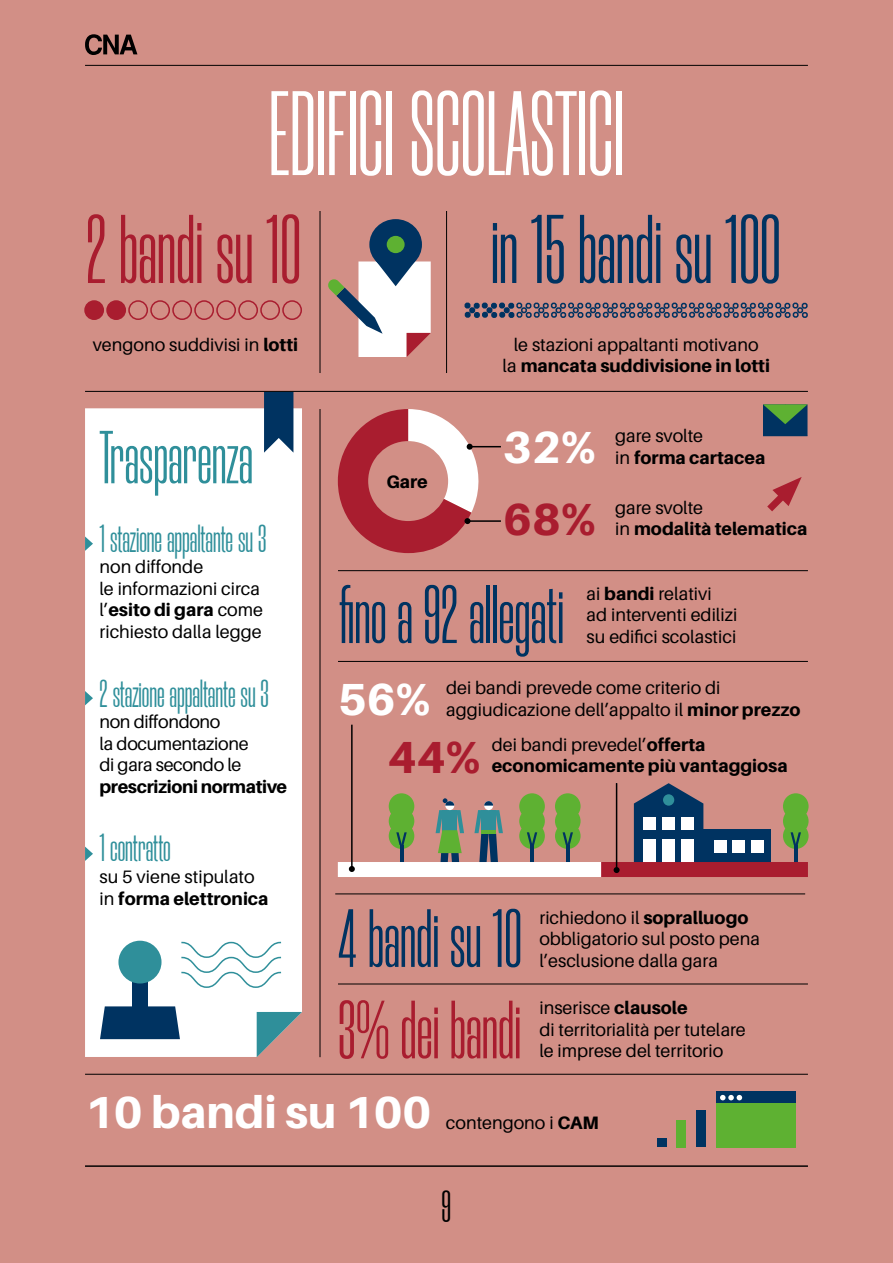
<style>
.page{position:relative;width:893px;height:1263px;background:#d28f86}
.page>*{position:absolute;margin:0;border:0;box-sizing:border-box;transform-origin:0 0}
.t1{font:120px "Morganite";color:#fff}
.t2{font:97.5px "Morganite";color:#003361}
.t3{font:97.5px "Morganite";color:#a91d2f}
.t4{font:82.5px "Morganite";color:#003361}
.t5{font:82.5px "Morganite";color:#a91d2f}
.t6{font:75px "Morganite";color:#2f8f9a}
.t7{font:800 45px "Aileron";color:#fff}
.t8{font:800 45px "Aileron";color:#a91d2f}
.t9{font:45px "Morganite";color:#000}
.t10{font:39px "Morganite";color:#2f8f9a}
.t11{font:18px/21.6px "Aileron";color:#000}
.t12{font:800 18px/21.6px "Aileron";color:#000}
.t13{font:18px/21.6px "Aileron";letter-spacing:-.02em;color:#000}
.t14{font:800 18px "Aileron";letter-spacing:-.02em;color:#000}
.s1{font-weight:800}
.s2{font-weight:400}
</style>
<div class="page">
<svg style="left:85px;top:34px;width:52px;height:21px"></svg>
<hr style="left:85px;top:65px;width:723px;height:1px;background:#000">
<hr style="left:85px;top:1166px;width:723px;height:1px;background:#000">
<hr style="left:85px;top:1074px;width:723px;height:1px;background:#000">
<hr style="left:338px;top:661px;width:470px;height:1px;background:#000">
<hr style="left:338px;top:570px;width:470px;height:1px;background:#000">
<hr style="left:335px;top:893px;width:470px;height:1px;background:#000">
<hr style="left:338px;top:983px;width:470px;height:1px;background:#000">
<div style="left:783px;top:793px;width:26px;height:26px;background:#5eb132;border-radius:50%"></div>
<div style="left:519px;top:793px;width:26px;height:26px;background:#5eb132;border-radius:50%"></div>
<div style="left:389px;top:793px;width:25px;height:26px;background:#5eb132;border-radius:50%"></div>
<div style="left:555px;top:793px;width:26px;height:26px;background:#5eb132;border-radius:50%"></div>
<div style="left:783px;top:808px;width:26px;height:26px;background:#5eb132;border-radius:50%"></div>
<div style="left:519px;top:808px;width:26px;height:26px;background:#5eb132;border-radius:50%"></div>
<div style="left:389px;top:808px;width:25px;height:26px;background:#5eb132;border-radius:50%"></div>
<div style="left:555px;top:808px;width:26px;height:26px;background:#5eb132;border-radius:50%"></div>
<div style="left:783px;top:823px;width:26px;height:26px;background:#5eb132;border-radius:50%"></div>
<div style="left:519px;top:823px;width:26px;height:26px;background:#5eb132;border-radius:50%"></div>
<div style="left:389px;top:823px;width:25px;height:26px;background:#5eb132;border-radius:50%"></div>
<div style="left:555px;top:823px;width:26px;height:26px;background:#5eb132;border-radius:50%"></div>
<hr style="left:794px;top:845px;width:4px;height:18px;background:#003361">
<hr style="left:530px;top:845px;width:4px;height:18px;background:#003361">
<hr style="left:400px;top:845px;width:3px;height:18px;background:#003361">
<hr style="left:566px;top:845px;width:4px;height:18px;background:#003361">
<svg style="left:790px;top:832px;width:11px;height:13px"></svg>
<svg style="left:527px;top:832px;width:10px;height:13px"></svg>
<svg style="left:396px;top:832px;width:11px;height:13px"></svg>
<svg style="left:563px;top:832px;width:10px;height:13px"></svg>
<svg style="left:634px;top:783px;width:69px;height:79px"></svg>
<div style="left:644px;top:839px;width:12px;height:24px;background:#fff"></div>
<div style="left:662px;top:839px;width:13px;height:24px;background:#fff"></div>
<div style="left:681px;top:839px;width:13px;height:24px;background:#fff"></div>
<div style="left:644px;top:816px;width:12px;height:13px;background:#fff"></div>
<div style="left:662px;top:816px;width:13px;height:13px;background:#fff"></div>
<div style="left:681px;top:816px;width:13px;height:13px;background:#fff"></div>
<div style="left:663px;top:794px;width:11px;height:12px;background:#2f8f9a;border-radius:50%"></div>
<div style="left:703px;top:829px;width:68px;height:34px;background:#003361"></div>
<div style="left:714px;top:840px;width:12px;height:13px;background:#fff"></div>
<div style="left:733px;top:840px;width:12px;height:13px;background:#fff"></div>
<div style="left:751px;top:840px;width:13px;height:13px;background:#fff"></div>
<div style="left:85px;top:301px;width:18px;height:18px;background:#a91d2f;border-radius:50%"></div>
<div style="left:84px;top:300px;width:20px;height:20px;border:2px solid #a91d2f;border-radius:50%"></div>
<svg style="left:464px;top:302px;width:344px;height:16px"></svg>
<div style="left:172px;top:300px;width:20px;height:20px;border:2px solid #a91d2f;border-radius:50%"></div>
<div style="left:128px;top:300px;width:20px;height:20px;border:2px solid #a91d2f;border-radius:50%"></div>
<div style="left:216px;top:300px;width:20px;height:20px;border:2px solid #a91d2f;border-radius:50%"></div>
<div style="left:260px;top:300px;width:20px;height:20px;border:2px solid #a91d2f;border-radius:50%"></div>
<div style="left:107px;top:301px;width:18px;height:18px;background:#a91d2f;border-radius:50%"></div>
<div style="left:106px;top:300px;width:20px;height:20px;border:2px solid #a91d2f;border-radius:50%"></div>
<div style="left:194px;top:300px;width:20px;height:20px;border:2px solid #a91d2f;border-radius:50%"></div>
<div style="left:150px;top:300px;width:20px;height:20px;border:2px solid #a91d2f;border-radius:50%"></div>
<div style="left:238px;top:300px;width:20px;height:20px;border:2px solid #a91d2f;border-radius:50%"></div>
<div style="left:282px;top:300px;width:20px;height:20px;border:2px solid #a91d2f;border-radius:50%"></div>
<hr style="left:320px;top:211px;width:1px;height:162px;background:#000">
<hr style="left:320px;top:409px;width:1px;height:648px;background:#000">
<hr style="left:446px;top:211px;width:1px;height:162px;background:#000">
<div style="left:85px;top:408px;width:217px;height:649px;background:#fff"></div>
<svg style="left:257px;top:1012px;width:45px;height:45px"></svg>
<hr style="left:470px;top:446px;width:31px;height:1px;background:#000">
<hr style="left:467px;top:520px;width:34px;height:2px;background:#000">
<svg style="left:338px;top:409px;width:150px;height:144px"></svg>
<div style="left:601px;top:862px;width:207px;height:15px;background:#a91d2f"></div>
<div style="left:338px;top:862px;width:263px;height:15px;background:#fff"></div>
<hr style="left:351px;top:725px;width:2px;height:144px;background:#000">
<svg style="left:349px;top:866px;width:6px;height:6px"></svg>
<hr style="left:616px;top:783px;width:1px;height:87px;background:#000">
<svg style="left:614px;top:867px;width:6px;height:6px"></svg>
<svg style="left:474px;top:801px;width:29px;height:61px"></svg>
<svg style="left:436px;top:798px;width:28px;height:64px"></svg>
<div style="left:369px;top:219px;width:53px;height:51px;background:#003361;border-radius:50%"></div>
<svg style="left:328px;top:236px;width:103px;height:121px"></svg>
<div style="left:387px;top:236px;width:18px;height:17px;background:#5eb132;border-radius:50%"></div>
<div style="left:716px;top:1091px;width:80px;height:12px;background:#003361"></div>
<svg style="left:720px;top:1095px;width:22px;height:5px"></svg>
<div style="left:716px;top:1103px;width:80px;height:44px;background:#5eb132"></div>
<div style="left:132px;top:958px;width:16px;height:54px;background:#003361"></div>
<svg style="left:100px;top:1006px;width:80px;height:33px;background:#11416c"></svg>
<div style="left:118px;top:941px;width:44px;height:42px;background:#2f8f9a;border-radius:50%"></div>
<svg style="left:264px;top:392px;width:29px;height:61px;background:#204d75"></svg>
<hr style="left:85px;top:391px;width:723px;height:1px;background:#000">
<svg style="left:85px;top:536px;width:8px;height:15px"></svg>
<svg style="left:85px;top:691px;width:8px;height:14px"></svg>
<svg style="left:85px;top:846px;width:8px;height:15px"></svg>
<svg style="left:763px;top:404px;width:44px;height:32px"></svg>
<svg style="left:767px;top:477px;width:35px;height:34px"></svg>
<div style="left:696px;top:1111px;width:10px;height:36px;background:#003361"></div>
<div style="left:676px;top:1120px;width:10px;height:27px;background:#5eb132"></div>
<div style="left:657px;top:1138px;width:10px;height:8px;background:#003361"></div>
<svg style="left:181px;top:941px;width:101px;height:48px;background:#e7f2f3"></svg>
<h1 class="t1" style="left:269px;top:73px;width:357px">EDIFICI SCOLASTICI</h1>
<h2 class="t3" style="left:86px;top:200px;width:216px">2 bandi su 10</h2>
<h2 class="t2" style="left:491px;top:200px;width:291px">in 15 bandi su 100</h2>
<p class="t11" style="left:93px;top:334px;width:207px">vengono suddivisi in <span class="s1">lotti</span></p>
<p class="t11" style="left:502px;top:334px;width:269px;text-align:center">le stazioni appaltanti motivano<br>la <span class="s1">mancata suddivisione in lotti</span></p>
<h3 class="t6" style="left:99px;top:420px;width:155px">Trasparenza</h3>
<h3 class="t10" style="left:99px;top:519px;width:168px">1 stazione appaltante su 3</h3>
<p class="t11" style="left:99px;top:556px;width:165px">non diffonde<br>le informazioni circa l’<span class="s1">esito di gara</span> come richiesto dalla legge</p>
<h3 class="t10" style="left:99px;top:673px;width:171px">2 stazione appaltante su 3</h3>
<p class="t13" style="left:99px;top:711px;width:151px">non diffondono<br>la documentazione di gara secondo le</p>
<p class="t14" style="left:99px;top:776px;width:189px">prescrizioni normative</p>
<h3 class="t10" style="left:99px;top:828px;width:73px">1 contratto</h3>
<p class="t11" style="left:99px;top:866px;width:171px">su 5 viene stipulato in <span class="s1">forma elettronica</span></p>
<p class="t12" style="left:386px;top:471px;width:43px">Gare</p>
<h3 class="t7" style="left:503px;top:422px;width:94px">32%</h3>
<h3 class="t8" style="left:503px;top:494px;width:94px">68%</h3>
<p class="t12" style="left:615px;top:425px;width:152px"><span class="s2">gare svolte<br>in</span> forma cartacea</p>
<p class="t12" style="left:615px;top:496px;width:194px"><span class="s2">gare svolte<br>in</span> modalità telematica</p>
<h3 class="t4" style="left:338px;top:573px;width:228px">fino a 92 allegati</h3>
<p class="t11" style="left:586px;top:583px;width:152px">ai <span class="s1">bandi</span> relativi<br>ad interventi edilizi su edifici scolastici</p>
<p class="t11" style="left:446px;top:677px;width:356px">dei bandi prevede come criterio di aggiudicazione dell’appalto il <span class="s1">minor prezzo</span></p>
<h3 class="t7" style="left:338px;top:674px;width:94px">56%</h3>
<h3 class="t8" style="left:388px;top:731px;width:94px">44%</h3>
<p class="t12" style="left:492px;top:733px;width:298px"><span class="s2">dei bandi prevedel’</span>offerta economicamente più vantaggiosa</p>
<h3 class="t4" style="left:338px;top:897px;width:185px">4 bandi su 10</h3>
<h3 class="t5" style="left:338px;top:988px;width:185px">3% dei bandi</h3>
<h3 class="t7" style="left:85px;top:1086px;width:348px">10 bandi su 100</h3>
<p class="t11" style="left:539px;top:907px;width:222px">richiedono il <span class="s1">sopralluogo </span>obbligatorio sul posto pena l’esclusione dalla gara</p>
<p class="t11" style="left:539px;top:997px;width:208px">inserisce <span class="s1">clausole<br></span>di territorialità per tutelare le imprese del territorio</p>
<p class="t11" style="left:446px;top:1112px;width:154px">contengono i <span class="s1">CAM</span></p>
<h3 class="t9" style="left:441px;top:1184px;width:11px">9</h3>
</div>
